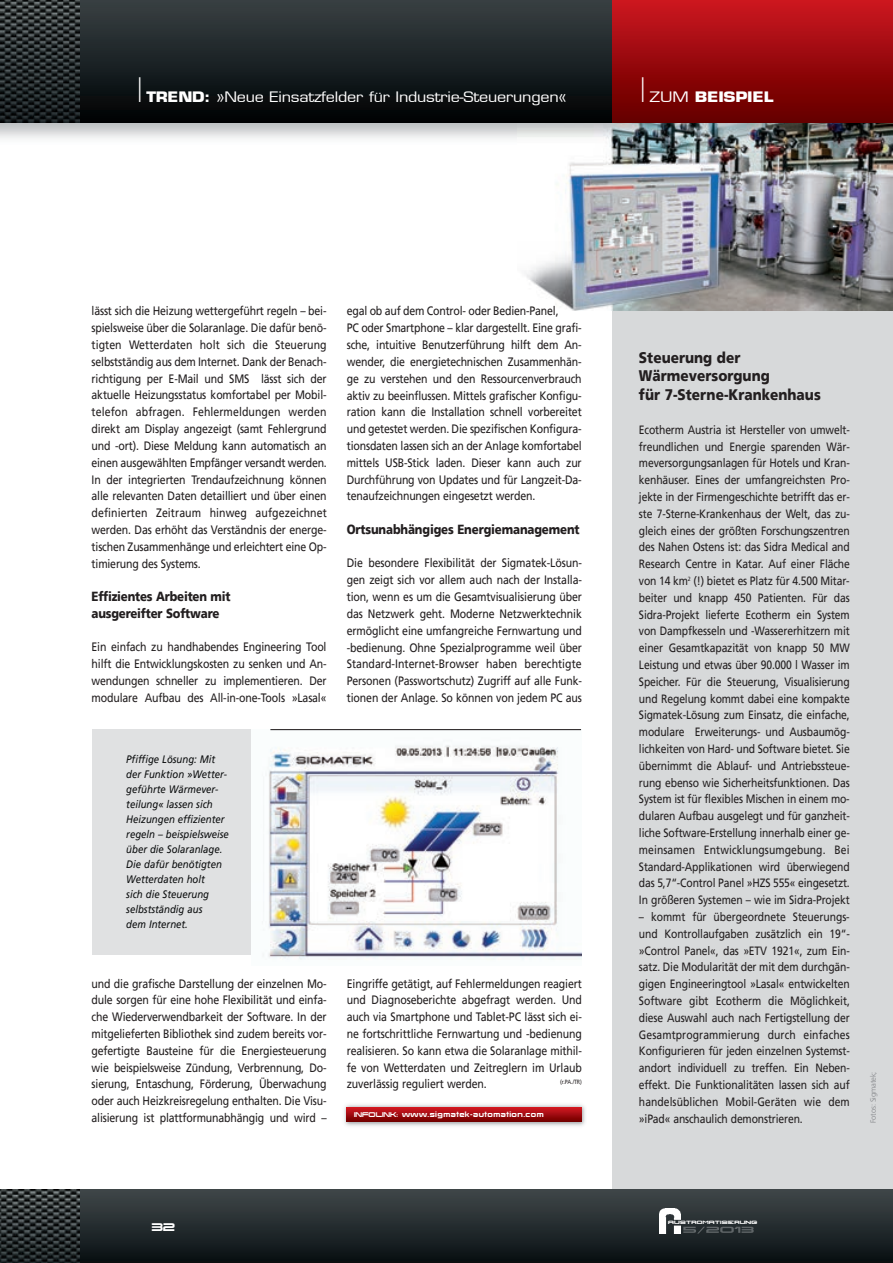
<style>
.page{position:relative;width:893px;height:1263px;background:#fff}
.page>*{position:absolute;margin:0;border:0;box-sizing:border-box;transform-origin:0 0}
.t1{font:33px "Eurostile";color:#fff;scale:.45 1}
.t2{font:900 15.3px/18.8px "Frutiger";color:#231f20;scale:.89 1}
.t3{font:14.1px "Eurostile";letter-spacing:-.015em;color:#fff;scale:1.15 1}
.t4{font:700 14.1px "Eurostile";letter-spacing:-.015em;color:#fff;scale:1.2 1}
.t5{font:900 13.2px/16.8px "Frutiger";letter-spacing:-.015em;color:#231f20;scale:.87 1}
.t6{font:12.15px/16.8px "Frutiger";letter-spacing:-.015em;color:#231f20;text-align:justify;scale:.87 1}
.t7{font:12px/16.8px "Frutiger";letter-spacing:-.015em;color:#231f20;text-align:justify;scale:.87 1}
.t8{font:italic 10.8px/15px "Frutiger";color:#0b0d0e;scale:.89 1}
.t9{font:9.75px "Korataki";color:#fff;scale:1.05 1}
.t10{font:300 7.5px "Frutiger";letter-spacing:-.015em;color:#808285}
.t11{font:6.75px "Korataki";letter-spacing:.075em;color:#fff;scale:.9 1}
.t12{font:6.15px "Frutiger";color:#231f20;scale:.87 1}
.t13{font:4.05px "BOL Dfinger";letter-spacing:.045em;color:#fff;scale:1.26 1}
.s1{font-weight:700}
.s2{font-weight:400}
.s3{font-size:6px}
</style>
<div class="page">
<div style="left:612px;top:115px;width:281px;height:1126px;background:#d7d9da"></div>
<img style="left:525px;top:148px;width:368px;height:163px">
<div style="left:31px;top:1190px;width:862px;height:73px;background:linear-gradient(to bottom,#404749,#080f12)"></div>
<img style="left:0;top:122px;width:517px;height:17px">
<img style="left:517px;top:122px;width:376px;height:26px">
<div style="left:0;top:0;width:893px;height:122px;background:linear-gradient(to bottom,#394144,#000304)"></div>
<img style="left:659px;top:1208px;width:21px;height:25px">
<img style="left:683px;top:1227px;width:71px;height:6px">
<img style="left:0;top:0;width:79px;height:122px">
<img style="left:0;top:1190px;width:79px;height:73px">
<div style="left:612px;top:0;width:281px;height:122px;background:linear-gradient(to bottom,#cc161f,#650000)"></div>
<div style="left:92px;top:729px;width:166px;height:225px;background:#e0e1e2"></div>
<img style="left:252px;top:729px;width:329px;height:231px">
<hr style="left:270px;top:729px;width:311px;height:1px;background:#231f20">
<img style="left:344px;top:1104px;width:241px;height:22px">
<svg style="left:346px;top:1107px;width:235px;height:15px;background:#a10b0f"></svg>
<h1 class="t1" style="left:138px;top:70px;width:9px">I</h1>
<p class="t3" style="left:146px;top:88px;width:367px"><span class="s1">TREND:</span> »Neue Einsatzfelder für Industrie-Steuerungen«</p>
<h1 class="t1" style="left:641px;top:70px;width:9px">I</h1>
<p class="t4" style="left:650px;top:88px;width:105px"><span class="s2">ZUM</span> BEISPIEL</p>
<p class="t6" style="left:92px;top:303px;width:272px">lässt sich die Heizung wettergeführt regeln – bei&shy;spielsweise über die Solaranlage. Die dafür benö&shy;tigten Wetterdaten holt sich die Steuerung selbstständig aus dem Internet. Dank der Benach&shy;richtigung per E-Mail und SMS lässt sich der aktuelle Heizungsstatus komfortabel per Mobil&shy;telefon abfragen. Fehlermeldungen werden direkt am Display angezeigt (samt Fehlergrund und -ort). Diese Meldung kann automatisch an einen ausgewählten Empfänger versandt werden.<br>In der integrierten Trendaufzeichnung können alle relevanten Daten detailliert und über einen definierten Zeitraum hinweg aufgezeichnet werden. Das erhöht das Verständnis der energe&shy;tischen Zusammenhänge und erleichtert eine Op&shy;timierung des Systems.</p>
<p class="t5" style="left:92px;top:588px;width:161px">Effizientes Arbeiten mit ausgereifter Software</p>
<p class="t6" style="left:92px;top:639px;width:272px">Ein einfach zu handhabendes Engineering Tool hilft die Entwicklungskosten zu senken und An&shy;wendungen schneller zu implementieren. Der modulare Aufbau des All-in-one-Tools »Lasal«</p>
<p class="t8" style="left:126px;top:752px;width:117px">Pfiffige Lösung: Mit der Funktion »Wetter&shy;geführte Wärmever&shy;teilung« lassen sich<br>Heizungen effizienter regeln – beispielsweise über die Solaranlage.<br>Die dafür benötigten<br>Wetterdaten holt<br>sich die Steuerung selbstständig aus<br>dem Internet.</p>
<p class="t6" style="left:92px;top:975px;width:272px">und die grafische Darstellung der einzelnen Mo&shy;dule sorgen für eine hohe Flexibilität und einfa&shy;che Wiederverwendbarkeit der Software. In der mitgelieferten Bibliothek sind zudem bereits vor&shy;gefertigte Bausteine für die Energiesteuerung wie beispielsweise Zündung, Verbrennung, Do&shy;sierung, Entaschung, Förderung, Überwachung oder auch Heizkreisregelung enthalten. Die Visu&shy;alisierung ist plattformunabhängig und wird –</p>
<p class="t6" style="left:347px;top:303px;width:272px;text-align:left">egal ob auf dem Control- oder Bedien-Panel,<br>PC oder Smartphone – klar dargestellt. Eine grafi&shy;sche, intuitive Benutzerführung hilft dem An&shy;wender, die energietechnischen Zusammenhän&shy;ge zu verstehen und den Ressourcenverbrauch aktiv zu beeinflussen. Mittels grafischer Konfigu&shy;ration kann die Installation schnell vorbereitet und getestet werden. Die spezifischen Konfigura&shy;tionsdaten lassen sich an der Anlage komfortabel mittels USB-Stick laden. Dieser kann auch zur Durchführung von Updates und für Langzeit-Da&shy;tenaufzeichnungen eingesetzt werden.</p>
<p class="t5" style="left:347px;top:521px;width:269px">Ortsunabhängiges Energiemanagement</p>
<p class="t6" style="left:347px;top:555px;width:272px">Die besondere Flexibilität der Sigmatek-Lösun&shy;gen zeigt sich vor allem auch nach der Installa&shy;tion, wenn es um die Gesamtvisualisierung über das Netzwerk geht. Moderne Netzwerktechnik ermöglicht eine umfangreiche Fernwartung und -bedienung. Ohne Spezialprogramme weil über Standard-Internet-Browser haben berechtigte Personen (Passwortschutz) Zugriff auf alle Funk&shy;tionen der Anlage. So können von jedem PC aus</p>
<p class="t6" style="left:347px;top:975px;width:272px">Eingriffe getätigt, auf Fehlermeldungen reagiert und Diagnoseberichte abgefragt werden. Und auch via Smartphone und Tablet-PC lässt sich ei&shy;ne fortschrittliche Fernwartung und -bedienung realisieren. So kann etwa die Solaranlage mithil&shy;fe von Wetterdaten und Zeitreglern im Urlaub zuverlässig reguliert werden.</p>
<p class="t12" style="left:560px;top:1078px;width:26px">(r.PA./TR)</p>
<p class="t11" style="left:354px;top:1112px;width:212px"><span class="s3">INFOLINK:</span> www.sigmatek-automation.com</p>
<p class="t9" style="left:151px;top:1223px;width:24px">32</p>
<p class="t2" style="left:639px;top:348px;width:206px">Steuerung der<br>Wärme versorgung<br>für 7-Sterne-Krankenhaus</p>
<p class="t7" style="left:639px;top:421px;width:244px">Ecotherm Austria ist Hersteller von umwelt&shy;freundlichen und Energie sparenden Wär&shy;meversorgungsanlagen für Hotels und Kran&shy;kenhäuser. Eines der umfangreichsten Pro&shy;jekte in der Firmengeschichte betrifft das er&shy;ste 7-Sterne-Krankenhaus der Welt, das zu&shy;gleich eines der größten Forschungszentren des Nahen Ostens ist: das Sidra Medical and Research Centre in Katar. Auf einer Fläche von 14 km<sup>2</sup> (!) bietet es Platz für 4.500 Mitar&shy;beiter und knapp 450 Patienten. Für das Sidra-Projekt lieferte Ecotherm ein System von Dampfkesseln und -Wassererhitzern mit einer Gesamtkapazität von knapp 50 MW Leistung und etwas über 90.000 l Wasser im Speicher. Für die Steuerung, Visualisierung und Regelung kommt dabei eine kompakte Sigmatek-Lösung zum Einsatz, die einfache, modulare Erweiterungs- und Ausbaumög&shy;lichkeiten von Hard- und Software bietet. Sie übernimmt die Ablauf- und Antriebssteue&shy;rung ebenso wie Sicherheitsfunktionen. Das System ist für flexibles Mischen in einem mo&shy;dularen Aufbau ausgelegt und für ganzheit&shy;liche Software-Erstellung innerhalb einer ge&shy;meinsamen Entwicklungsumgebung. Bei Standard-Applikationen wird überwiegend das 5,7“-Control Panel »HZS 555« eingesetzt.<br>In größeren Systemen – wie im Sidra-Projekt</p>
<p class="t7" style="left:639px;top:908px;width:244px">– kommt für übergeordnete Steuerungs&shy;und Kontrollaufgaben zusätzlich ein 19“- »Control Panel«, das »ETV 1921«, zum Ein&shy;satz. Die Modularität der mit dem durchgän&shy;gigen Engineeringtool »Lasal« entwickelten Software gibt Ecotherm die Möglichkeit, diese Auswahl auch nach Fertigstellung der Gesamtprogrammierung durch einfaches Konfigurieren für jeden einzelnen Systemst&shy;andort individuell zu treffen. Ein Neben - effekt. Die Funktionalitäten lassen sich auf handelsüblichen Mobil-Geräten wie dem »iPad« anschaulich demonstrieren.</p>
<p class="t10" style="left:869px;top:1123px;width:53px;rotate:-90deg">Fotos: Sigmatek;</p>
<p class="t13" style="left:668px;top:1221px;width:72px">AUSTROMATISIERUNG</p>
</div>
